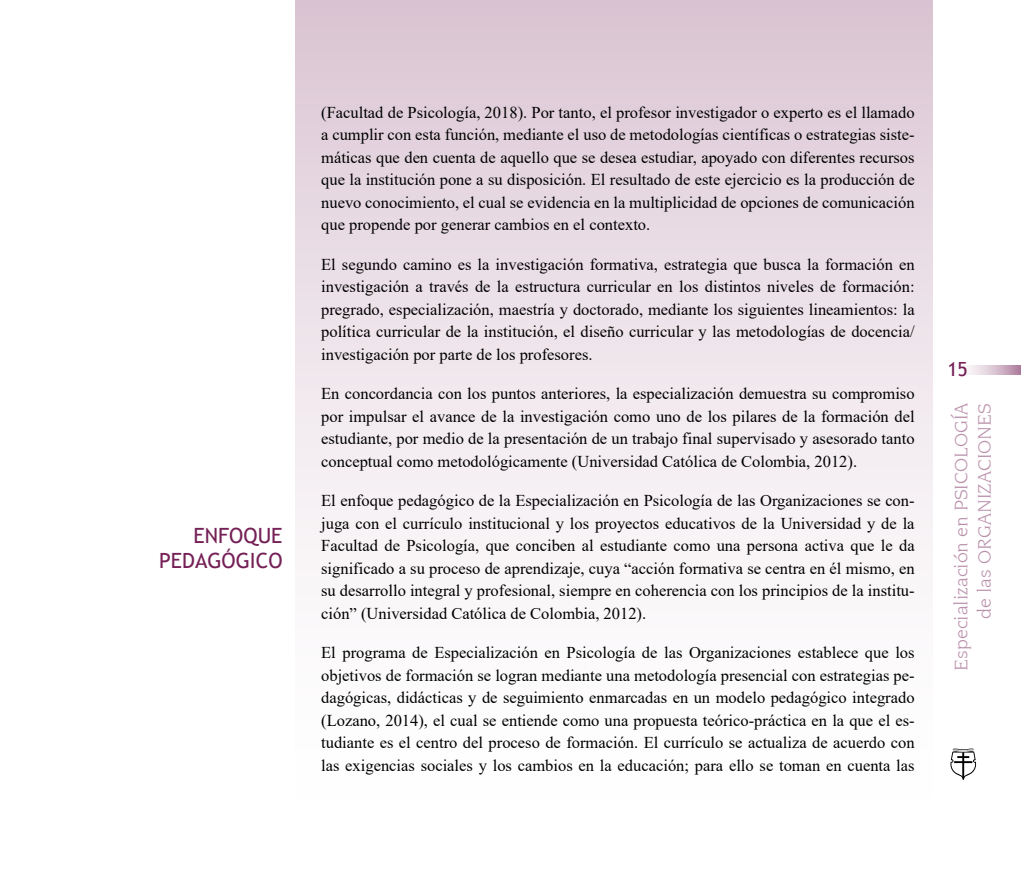
<style>
.page{position:relative;width:1021px;height:893px;background:#fff}
.page>*{position:absolute;margin:0;border:0;box-sizing:border-box;transform-origin:0 0}
.t1{font:21px/25.5px "Trebuchet MS";color:#752157;text-align:right}
.t2{font:19.5px/23.4px "Trident S Si";color:#ba90ab;text-align:right}
.t3{font:19.5px "Trebuchet MS";color:#752157}
.t4{font:16.5px/22.5px "Times New Roman";color:#000;text-align:justify}
</style>
<div class="page">
<div style="left:296px;top:0;width:636px;height:808px;background:linear-gradient(to bottom,#dcc8d5,#fff)"></div>
<svg style="left:968px;top:365px;width:52px;height:10px"></svg>
<svg style="left:950px;top:748px;width:26px;height:32px"></svg>
<p class="t1" style="left:159px;top:522px;width:125px">ENFOQUE<br>PEDAGÓGICO</p>
<p class="t4" style="left:321px;top:100px;width:595px">(Facultad de Psicología, 2018). Por tanto, el profesor investigador o experto es el llamado a cumplir con esta función, mediante el uso de metodologías científicas o estrategias siste&shy;máticas que den cuenta de aquello que se desea estudiar, apoyado con diferentes recursos que la institución pone a su disposición. El resultado de este ejercicio es la producción de nuevo conocimiento, el cual se evidencia en la multiplicidad de opciones de comunicación que propende por generar cambios en el contexto.</p>
<p class="t4" style="left:321px;top:252px;width:595px">El segundo camino es la investigación formativa, estrategia que busca la formación en investigación a través de la estructura curricular en los distintos niveles de formación: pregrado, especialización, maestría y doctorado, mediante los siguientes lineamientos: la política curricular de la institución, el diseño curricular y las metodologías de docencia/ investigación por parte de los profesores.</p>
<p class="t4" style="left:321px;top:382px;width:595px">En concordancia con los puntos anteriores, la especialización demuestra su compromiso por impulsar el avance de la investigación como uno de los pilares de la formación del estudiante, por medio de la presentación de un trabajo final supervisado y asesorado tanto conceptual como metodológicamente (Universidad Católica de Colombia, 2012).</p>
<p class="t4" style="left:321px;top:489px;width:595px">El enfoque pedagógico de la Especialización en Psicología de las Organizaciones se con&shy;juga con el currículo institucional y los proyectos educativos de la Universidad y de la Facultad de Psicología, que conciben al estudiante como una persona activa que le da significado a su proceso de aprendizaje, cuya “acción formativa se centra en él mismo, en su desarrollo integral y profesional, siempre en coherencia con los principios de la institu&shy;ción” (Universidad Católica de Colombia, 2012).</p>
<p class="t4" style="left:321px;top:641px;width:595px">El programa de Especialización en Psicología de las Organizaciones establece que los objetivos de formación se logran mediante una metodología presencial con estrategias pe&shy;dagógicas, didácticas y de seguimiento enmarcadas en un modelo pedagógico integrado (Lozano, 2014), el cual se entiende como una propuesta teórico-práctica en la que el es&shy;tudiante es el centro del proceso de formación. El currículo se actualiza de acuerdo con las exigencias sociales y los cambios en la educación; para ello se toman en cuenta las</p>
<p class="t3" style="left:947px;top:357px;width:22px">15</p>
<p class="t2" style="left:949px;top:671px;width:270px;rotate:-90deg">Especialización en PSICOLOGÍA de las ORGANIZACIONES</p>
</div>
